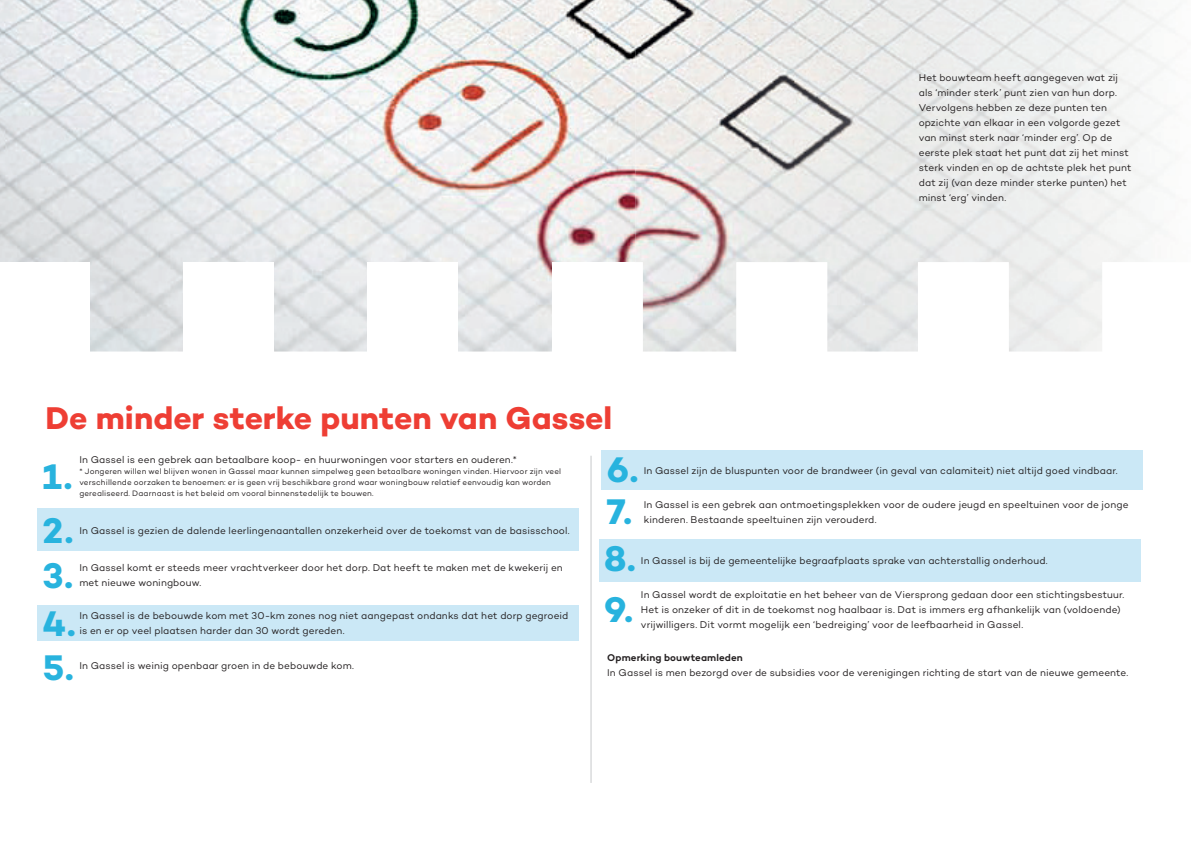
<style>
.page{position:relative;width:1191px;height:842px;background:#fff}
.page>*{position:absolute;margin:0;border:0;box-sizing:border-box;transform-origin:0 0}
.t1{font:700 36.3px/51px "Campton";color:#28b3de}
.t2{font:700 32px "Campton";color:#ee3e34}
.t3{font:10px/15px "Campton";letter-spacing:.01em;color:#231f20}
.t4{font:600 10px "Campton";letter-spacing:.01em;color:#231f20}
.t5{font:8px/11px "Campton";letter-spacing:.02em;color:#231f20}
</style>
<div class="page">
<div style="left:37px;top:509px;width:542px;height:42px;background:#cbe8f6"></div>
<div style="left:599px;top:539px;width:542px;height:42px;background:#cbe8f6"></div>
<div style="left:37px;top:605px;width:542px;height:36px;background:#cbe8f6"></div>
<div style="left:601px;top:450px;width:542px;height:39px;background:#cbe8f6"></div>
<img style="left:0;top:0;width:1175px;height:351px">
<hr style="left:590px;top:456px;width:1px;height:327px;background:#c7c8ca">
<div style="left:0;top:262px;width:89px;height:91px;background:#fff"></div>
<div style="left:183px;top:262px;width:91px;height:91px;background:#fff"></div>
<div style="left:367px;top:262px;width:91px;height:91px;background:#fff"></div>
<div style="left:552px;top:262px;width:90px;height:91px;background:#fff"></div>
<svg style="left:642px;top:262px;width:533px;height:90px"></svg>
<p class="t3" style="left:918px;top:70px;width:214px">Het bouwteam heeft aangegeven wat zij als ‘minder sterk’ punt zien van hun dorp.<br>Vervolgens hebben ze deze punten ten opzichte van elkaar in een volgorde gezet van minst sterk naar ‘minder erg’. Op de eerste plek staat het punt dat zij het minst sterk vinden en op de achtste plek het punt dat zij (van deze minder sterke punten) het minst ‘erg’ vinden.</p>
<h2 class="t2" style="left:45px;top:397px;width:568px">De minder sterke punten van Gassel</h2>
<p class="t3" style="left:79px;top:452px;width:439px">In Gassel is een gebrek aan betaalbare koop- en huurwoningen voor starters en ouderen.*</p>
<p class="t5" style="left:79px;top:465px;width:483px">* Jongeren willen wel blijven wonen in Gassel maar kunnen simpelweg geen betaalbare woningen vinden. Hiervoor zijn veel verschillende oorzaken te benoemen: er is geen vrij beschikbare grond waar woningbouw relatief eenvoudig kan worden gerealiseerd. Daarnaast is het beleid om vooral binnenstedelijk te bouwen.</p>
<p class="t3" style="left:79px;top:523px;width:492px">In Gassel is gezien de dalende leerlingenaantallen onzekerheid over de toekomst van de basisschool.</p>
<p class="t3" style="left:79px;top:560px;width:485px">In Gassel komt er steeds meer vrachtverkeer door het dorp. Dat heeft te maken met de kwekerij en met nieuwe woningbouw.</p>
<p class="t3" style="left:79px;top:608px;width:490px">In Gassel is de bebouwde kom met 30-km zones nog niet aangepast ondanks dat het dorp gegroeid is en er op veel plaatsen harder dan 30 wordt gereden.</p>
<p class="t3" style="left:79px;top:658px;width:276px">In Gassel is weinig openbaar groen in de bebouwde kom.</p>
<h1 class="t1" style="left:607px;top:447px;width:33px;line-height:42.5px">6.<br>7.</h1>
<h1 class="t1" style="left:43px;top:450px;width:31px">1.</h1>
<p class="t3" style="left:643px;top:463px;width:475px">In Gassel zijn de bluspunten voor de brandweer (in geval van calamiteit) niet altijd goed vindbaar.</p>
<p class="t3" style="left:643px;top:497px;width:486px">In Gassel is een gebrek aan ontmoetingsplekken voor de oudere jeugd en speeltuinen voor de jonge kinderen. Bestaande speeltuinen zijn verouderd.</p>
<p class="t3" style="left:641px;top:553px;width:408px">In Gassel is bij de gemeentelijke begraafplaats sprake van achterstallig onderhoud.</p>
<p class="t3" style="left:641px;top:587px;width:485px">In Gassel wordt de exploitatie en het beheer van de Viersprong gedaan door een stichtingsbestuur.<br>Het is onzeker of dit in de toekomst nog haalbaar is. Dat is immers erg afhankelijk van (voldoende) vrijwilligers. Dit vormt mogelijk een ‘bedreiging’ voor de leefbaarheid in Gassel.</p>
<p class="t4" style="left:607px;top:651px;width:137px">Opmerking bouwteamleden</p>
<p class="t3" style="left:607px;top:665px;width:522px">In Gassel is men bezorgd over de subsidies voor de verenigingen richting de start van de nieuwe gemeente.</p>
<h1 class="t1" style="left:43px;top:504px;width:32px">2.</h1>
<h1 class="t1" style="left:604px;top:532px;width:33px">8.<br>9.</h1>
<h1 class="t1" style="left:43px;top:551px;width:35px;line-height:47.7px">3.<br>4.</h1>
<h1 class="t1" style="left:43px;top:641px;width:33px">5.</h1>
</div>
